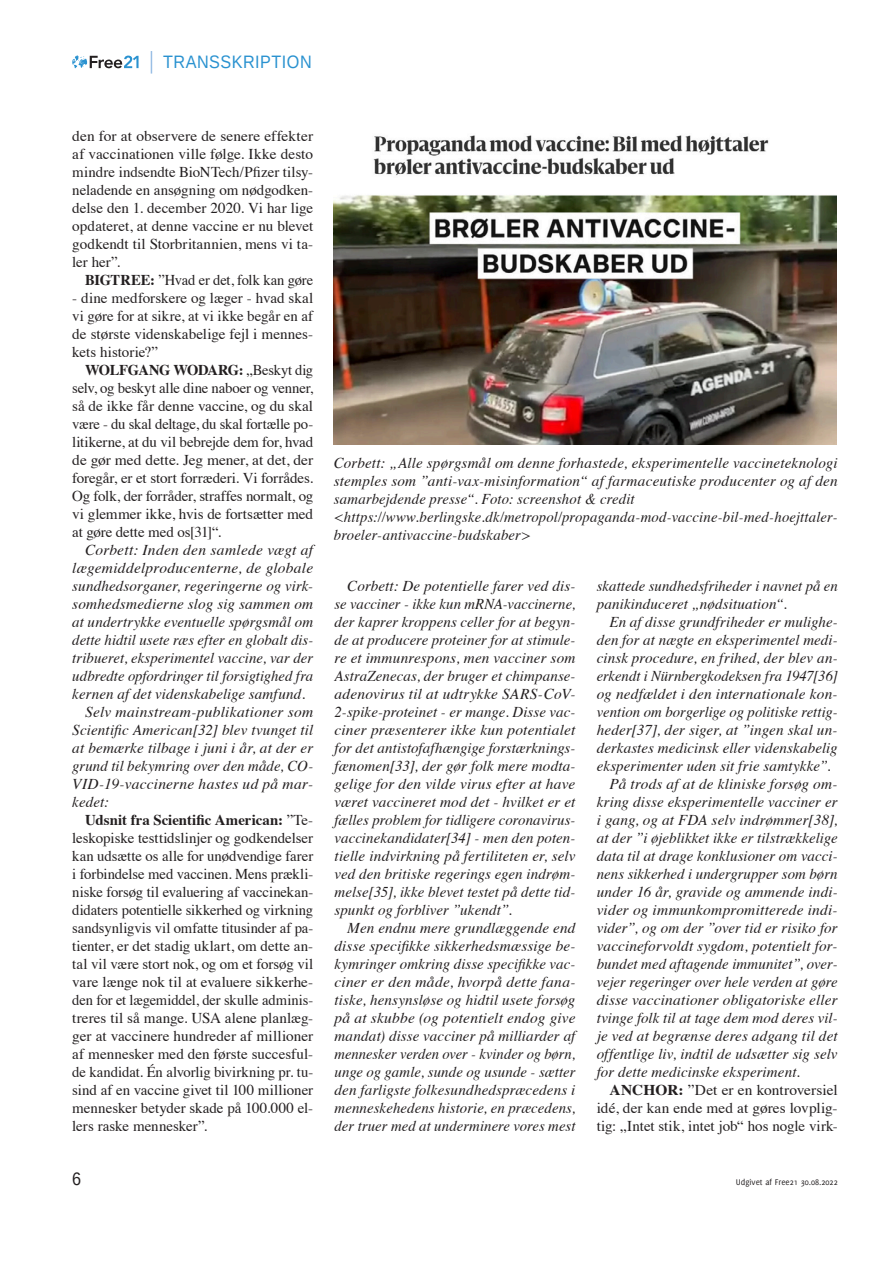
<style>
.page{position:relative;width:893px;height:1263px;background:#fff}
.page>*{position:absolute;margin:0;border:0;box-sizing:border-box;transform-origin:0 0}
.t1{font:18px "Liberation Sans";letter-spacing:.03em;color:#2a92d0;scale:.9 1}
.t2{font:18px "Liberation Sans";color:#231f20;scale:.9 1}
.t3{font:italic 15px/18px "Times";letter-spacing:.01em;color:#231f20;text-align:justify}
.t4{font:15px/18px "Times";color:#231f20;text-align:justify}
.t5{font:700 15px "Times";color:#231f20}
.t6{font:9px "Delicious";color:#231f20}
.s1{font-weight:700}
.s2{font-weight:400}
</style>
<div class="page">
<svg style="left:72px;top:55px;width:67px;height:13px"></svg>
<svg style="left:151px;top:51px;width:1px;height:23px"></svg>
<img style="left:334px;top:135px;width:503px;height:309px">
<p class="t1" style="left:163px;top:51px;width:167px">TRANSSKRIPTION</p>
<p class="t4" style="left:72px;top:126px;width:242px">den for at observere de senere effekter af vaccinationen ville følge. Ikke desto mindre indsendte BioNTech/Pfizer tilsy&shy;neladende en ansøgning om nødgodken&shy;delse den 1. december 2020. Vi har lige opdateret, at denne vaccine er nu blevet godkendt til Storbritannien, mens vi ta&shy;ler her”.</p>
<p class="t4" style="left:85px;top:270px;width:230px"><span class="s1">BIGTREE:</span> ”Hvad er det, folk kan gøre</p>
<p class="t4" style="left:72px;top:288px;width:242px">- dine medforskere og læger - hvad skal vi gøre for at sikre, at vi ikke begår en af de største videnskabelige fejl i mennes&shy;kets historie?”</p>
<p class="t4" style="left:72px;top:360px;width:242px;text-indent:13px"><span class="s1">WOLFGANG WODARG:</span> „Beskyt dig selv, og beskyt alle dine naboer og venner, så de ikke får denne vaccine, og du skal være - du skal deltage, du skal fortælle po&shy;litikerne, at du vil bebrejde dem for, hvad de gør med dette. Jeg mener, at det, der foregår, er et stort forræderi. Vi forrådes.<br>Og folk, der forråder, straffes normalt, og vi glemmer ikke, hvis de fortsætter med at gøre dette med os[31]“.</p>
<p class="t3" style="left:85px;top:540px;width:230px">Corbett: Inden den samlede vægt af</p>
<p class="t3" style="left:72px;top:558px;width:242px">lægemiddelproducenterne, de globale</p>
<p class="t3" style="left:72px;top:576px;width:242px">sundhedsorganer, regeringerne og virk-</p>
<p class="t3" style="left:72px;top:594px;width:242px">somhedsmedierne slog sig sammen om</p>
<p class="t3" style="left:72px;top:612px;width:242px">at undertrykke eventuelle spørgsmål om</p>
<p class="t3" style="left:72px;top:630px;width:242px">dette hidtil usete ræs efter en globalt dis-</p>
<p class="t3" style="left:72px;top:648px;width:242px">tribueret, eksperimentel vaccine, var der</p>
<p class="t3" style="left:72px;top:666px;width:242px">udbredte opfordringer til forsigtighed fra</p>
<p class="t3" style="left:72px;top:684px;width:234px">kernen af det videnskabelige samfund.</p>
<p class="t3" style="left:85px;top:702px;width:230px">Selv mainstream-publikationer som</p>
<p class="t3" style="left:72px;top:720px;width:242px">Scientific American[32] blev tvunget til</p>
<p class="t3" style="left:72px;top:738px;width:242px">at bemærke tilbage i juni i år, at der er</p>
<p class="t3" style="left:72px;top:756px;width:242px">grund til bekymring over den måde, CO-</p>
<p class="t3" style="left:72px;top:774px;width:242px">VID-19-vaccinerne hastes ud på mar-</p>
<p class="t3" style="left:72px;top:792px;width:38px">kedet:</p>
<p class="t5" style="left:85px;top:806px;width:230px">Udsnit fra Scientific American: <span class="s2">”Te-</span></p>
<p class="t4" style="left:72px;top:828px;width:242px">leskopiske testtidslinjer og godkendelser</p>
<p class="t4" style="left:72px;top:846px;width:242px">kan udsætte os alle for unødvendige farer</p>
<p class="t4" style="left:72px;top:864px;width:242px">i forbindelse med vaccinen. Mens prækli-</p>
<p class="t4" style="left:72px;top:882px;width:242px">niske forsøg til evaluering af vaccinekan-</p>
<p class="t4" style="left:72px;top:900px;width:242px">didaters potentielle sikkerhed og virkning</p>
<p class="t4" style="left:72px;top:918px;width:242px">sandsynligvis vil omfatte titusinder af pa-</p>
<p class="t4" style="left:72px;top:936px;width:242px">tienter, er det stadig uklart, om dette an-</p>
<p class="t4" style="left:72px;top:954px;width:242px">tal vil være stort nok, og om et forsøg vil</p>
<p class="t4" style="left:72px;top:972px;width:242px">vare længe nok til at evaluere sikkerhe-</p>
<p class="t4" style="left:72px;top:990px;width:242px">den for et lægemiddel, der skulle adminis-</p>
<p class="t4" style="left:72px;top:1008px;width:242px">treres til så mange. USA alene planlæg-</p>
<p class="t4" style="left:72px;top:1026px;width:242px">ger at vaccinere hundreder af millioner</p>
<p class="t4" style="left:72px;top:1044px;width:242px">af mennesker med den første succesful-</p>
<p class="t4" style="left:72px;top:1062px;width:242px">de kandidat. Én alvorlig bivirkning pr. tu-</p>
<p class="t4" style="left:72px;top:1080px;width:242px">sind af en vaccine givet til 100 millioner</p>
<p class="t4" style="left:72px;top:1098px;width:242px">mennesker betyder skade på 100.000 el-</p>
<p class="t4" style="left:72px;top:1116px;width:136px">lers raske mennesker”.</p>
<p class="t3" style="left:334px;top:453px;width:505px;text-align:left">Corbett: „Alle spørgsmål om denne forhastede, eksperimentelle vaccineteknologi stemples som ”anti-vax-misinformation“ af farmaceutiske producenter og af den samarbejdende presse“. Foto: screenshot &amp; credit &lt;https://www.berlingske.dk/metropol/propaganda-mod-vaccine-bil-med-hoejttaler&shy;broeler-antivaccine-budskaber&gt;</p>
<p class="t3" style="left:334px;top:576px;width:242px;text-indent:13px">Corbett: De potentielle farer ved dis&shy;se vacciner - ikke kun mRNA-vaccinerne, der kaprer kroppens celler for at begyn&shy;de at producere proteiner for at stimule&shy;re et immunrespons, men vacciner som AstraZenecas, der bruger et chimpanse&shy;adenovirus til at udtrykke SARS-CoV-2-spike-proteinet - er mange. Disse vac&shy;ciner præsenterer ikke kun potentialet for det antistofafhængige forstærknings&shy;fænomen[33], der gør folk mere modta&shy;gelige for den vilde virus efter at have været vaccineret mod det - hvilket er et fælles problem for tidligere coronavirus&shy;vaccinekandidater[34] - men den poten&shy;tielle indvirkning på fertiliteten er, selv ved den britiske regerings egen indrøm&shy;melse[35], ikke blevet testet på dette tid&shy;spunkt og forbliver ”ukendt”.</p>
<p class="t3" style="left:334px;top:918px;width:242px;text-indent:13px">Men endnu mere grundlæggende end disse specifikke sikkerhedsmæssige be&shy;kymringer omkring disse specifikke vac&shy;ciner er den måde, hvorpå dette fana&shy;tiske, hensynsløse og hidtil usete forsøg på at skubbe (og potentielt endog give mandat) disse vacciner på milliarder af mennesker verden over - kvinder og børn, unge og gamle, sunde og usunde - sætter den farligste folkesundhedspræcedens i menneskehedens historie, en præcedens, der truer med at underminere vores mest</p>
<p class="t3" style="left:597px;top:576px;width:242px">skattede sundhedsfriheder i navnet på en panikinduceret „nødsituation“.</p>
<p class="t3" style="left:609px;top:612px;width:230px">En af disse grundfriheder er mulighe-</p>
<p class="t3" style="left:597px;top:630px;width:242px">den for at nægte en eksperimentel medi-</p>
<p class="t3" style="left:597px;top:648px;width:242px">cinsk procedure, en frihed, der blev an-</p>
<p class="t3" style="left:597px;top:666px;width:242px">erkendt i Nürnbergkodeksen fra 1947[36]</p>
<p class="t3" style="left:597px;top:684px;width:242px">og nedfældet i den internationale kon-</p>
<p class="t3" style="left:597px;top:702px;width:242px">vention om borgerlige og politiske rettig-</p>
<p class="t3" style="left:597px;top:720px;width:242px">heder[37], der siger, at ”ingen skal un-</p>
<p class="t3" style="left:597px;top:738px;width:242px">derkastes medicinsk eller videnskabelig</p>
<p class="t3" style="left:597px;top:756px;width:235px">eksperimenter uden sit frie samtykke”.</p>
<p class="t3" style="left:609px;top:774px;width:230px">På trods af at de kliniske forsøg om-</p>
<p class="t3" style="left:597px;top:792px;width:242px">kring disse eksperimentelle vacciner er</p>
<p class="t3" style="left:597px;top:810px;width:242px">i gang, og at FDA selv indrømmer[38],</p>
<p class="t3" style="left:597px;top:828px;width:242px">at der ”i øjeblikket ikke er tilstrækkelige</p>
<p class="t3" style="left:597px;top:846px;width:242px">data til at drage konklusioner om vacci-</p>
<p class="t3" style="left:597px;top:864px;width:242px">nens sikkerhed i undergrupper som børn</p>
<p class="t3" style="left:597px;top:882px;width:242px">under 16 år, gravide og ammende indi-</p>
<p class="t3" style="left:597px;top:900px;width:242px">vider og immunkompromitterede indi-</p>
<p class="t3" style="left:597px;top:918px;width:242px">vider”, og om der ”over tid er risiko for</p>
<p class="t3" style="left:597px;top:936px;width:242px">vaccineforvoldt sygdom, potentielt for-</p>
<p class="t3" style="left:597px;top:954px;width:242px">bundet med aftagende immunitet”, over-</p>
<p class="t3" style="left:597px;top:972px;width:242px">vejer regeringer over hele verden at gøre</p>
<p class="t3" style="left:597px;top:990px;width:242px">disse vaccinationer obligatoriske eller</p>
<p class="t3" style="left:597px;top:1008px;width:242px">tvinge folk til at tage dem mod deres vil-</p>
<p class="t3" style="left:597px;top:1026px;width:242px">je ved at begrænse deres adgang til det</p>
<p class="t3" style="left:597px;top:1044px;width:242px">offentlige liv, indtil de udsætter sig selv</p>
<p class="t3" style="left:597px;top:1062px;width:205px">for dette medicinske eksperiment.</p>
<p class="t4" style="left:609px;top:1080px;width:230px"><span class="s1">ANCHOR:</span> ”Det er en kontroversiel</p>
<p class="t4" style="left:597px;top:1098px;width:242px">idé, der kan ende med at gøres lovplig-</p>
<p class="t4" style="left:597px;top:1116px;width:242px">tig: „Intet stik, intet job“ hos nogle virk-</p>
<p class="t2" style="left:72px;top:1168px;width:12px">6</p>
<p class="t6" style="left:736px;top:1177px;width:103px">Udgivet af Free21 30.08.2022</p>
</div>
